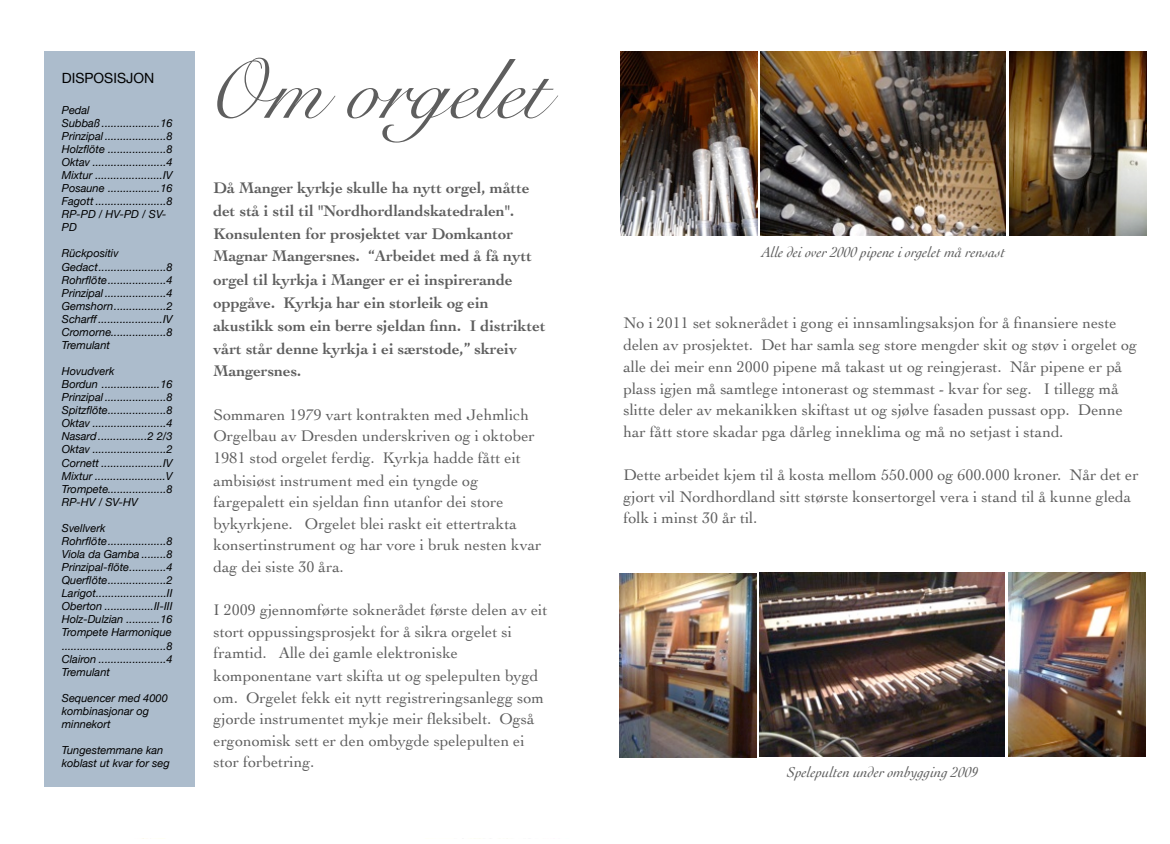
<style>
.page{position:relative;width:1170px;height:844px;background:#fff}
.page>*{position:absolute;margin:0;border:0;box-sizing:border-box;transform-origin:0 0}
.t1{font:84.38px "Snell Roundhand";color:#5e5e5e}
.t2{font:16.12px/21.6px "Cochin";color:#5e5e5e}
.t3{font:700 16.12px/22.9px "Cochin";color:#5e5e5e}
.t4{font:italic 15.12px "Cochin";color:#5e5e5e}
.t5{font:14px "Helvetica Neue";color:#000}
.t6{font:italic 11px/13px "Helvetica Neue";color:#000}
</style>
<div class="page">
<div style="left:44px;top:51px;width:150px;height:735px;background:#acbccc"></div>
<img style="left:619px;top:573px;width:137px;height:184px">
<img style="left:759px;top:572px;width:245px;height:184px">
<img style="left:1008px;top:572px;width:137px;height:184px">
<img style="left:760px;top:52px;width:245px;height:183px">
<img style="left:1009px;top:52px;width:137px;height:183px">
<img style="left:620px;top:52px;width:137px;height:183px">
<p class="t5" style="left:62px;top:66px;width:94px">DISPOSISJON</p>
<p class="t6" style="left:62px;top:103px;width:112px">Pedal<br>Subbaß ...................16<br>Prinzipal ....................8<br>Holzflöte ...................8<br>Oktav ........................4<br>Mixtur ......................IV<br>Posaune .................16<br>Fagott .......................8<br>RP-PD / HV-PD / SV-<br>PD</p>
<p class="t6" style="left:62px;top:246px;width:112px">Rückpositiv<br>Gedact......................8<br>Rohrflöte...................4<br>Prinzipal ....................4<br>Gemshorn.................2<br>Scharff .....................IV<br>Cromorne..................8<br>Tremulant</p>
<p class="t6" style="left:62px;top:364px;width:112px">Hovudverk<br>Bordun ...................16<br>Prinzipal ....................8<br>Spitzflöte...................8<br>Oktav ........................4<br>Nasard ................2 2/3<br>Oktav ........................2<br>Cornett ....................IV<br>Mixtur .......................V<br>Trompete...................8<br>RP-HV / SV-HV</p>
<p class="t6" style="left:62px;top:521px;width:112px">Svellverk<br>Rohrflöte...................8<br>Viola da Gamba ........8<br>Prinzipal-flöte............4<br>Querflöte...................2<br>Larigot.......................II<br>Oberton ................II-III<br>Holz-Dulzian ...........16<br>Trompete Harmonique ..................................8<br>Clairon ......................4<br>Tremulant</p>
<p class="t6" style="left:62px;top:690px;width:107px">Sequencer med 4000 kombinasjonar og minnekort</p>
<p class="t6" style="left:62px;top:742px;width:109px">Tungestemmane kan koblast ut kvar for seg</p>
<h1 class="t1" style="left:203px;top:42px;width:346px">Om orgelet</h1>
<p class="t3" style="left:213px;top:176px;width:333px">Då Manger kyrkje skulle ha nytt orgel, måtte det stå i stil til "Nordhordlandskatedralen".<br>Konsulenten for prosjektet var Domkantor Magnar Mangersnes. “Arbeidet med å få nytt orgel til kyrkja i Manger er ei inspirerande oppgåve. Kyrkja har ein storleik og ein akustikk som ein berre sjeldan finn. I distriktet vårt står denne kyrkja i ei særstode,” skreiv Mangersnes.</p>
<p class="t2" style="left:213px;top:403px;width:329px">Sommaren 1979 vart kontrakten med Jehmlich Orgelbau av Dresden underskriven og i oktober 1981 stod orgelet ferdig. Kyrkja hadde fått eit ambisiøst instrument med ein tyngde og fargepalett ein sjeldan finn utanfor dei store bykyrkjene. Orgelet blei raskt eit ettertrakta konsertinstrument og har vore i bruk nesten kvar dag dei siste 30 åra.</p>
<p class="t2" style="left:213px;top:598px;width:335px">I 2009 gjennomførte soknerådet første delen av eit stort oppussingsprosjekt for å sikra orgelet si framtid. Alle dei gamle elektroniske komponentane vart skifta ut og spelepulten bygd om. Orgelet fekk eit nytt registreringsanlegg som gjorde instrumentet mykje meir fleksibelt. Også ergonomisk sett er den ombygde spelepulten ei stor forbetring.</p>
<p class="t4" style="left:761px;top:241px;width:245px">Alle dei over 2000 pipene i orgelet må rensast</p>
<p class="t2" style="left:623px;top:311px;width:515px">No i 2011 set soknerådet i gong ei innsamlingsaksjon for å finansiere neste delen av prosjektet. Det har samla seg store mengder skit og støv i orgelet og alle dei meir enn 2000 pipene må takast ut og reingjerast. Når pipene er på plass igjen må samtlege intonerast og stemmast - kvar for seg. I tillegg må slitte deler av mekanikken skiftast ut og sjølve fasaden pussast opp. Denne har fått store skadar pga dårleg inneklima og må no setjast i stand.</p>
<p class="t2" style="left:623px;top:463px;width:516px">Dette arbeidet kjem til å kosta mellom 550.000 og 600.000 kroner. Når det er gjort vil Nordhordland sitt største konsertorgel vera i stand til å kunne gleda folk i minst 30 år til.</p>
<p class="t4" style="left:787px;top:762px;width:192px">Spelepulten under ombygging 2009</p>
</div>
